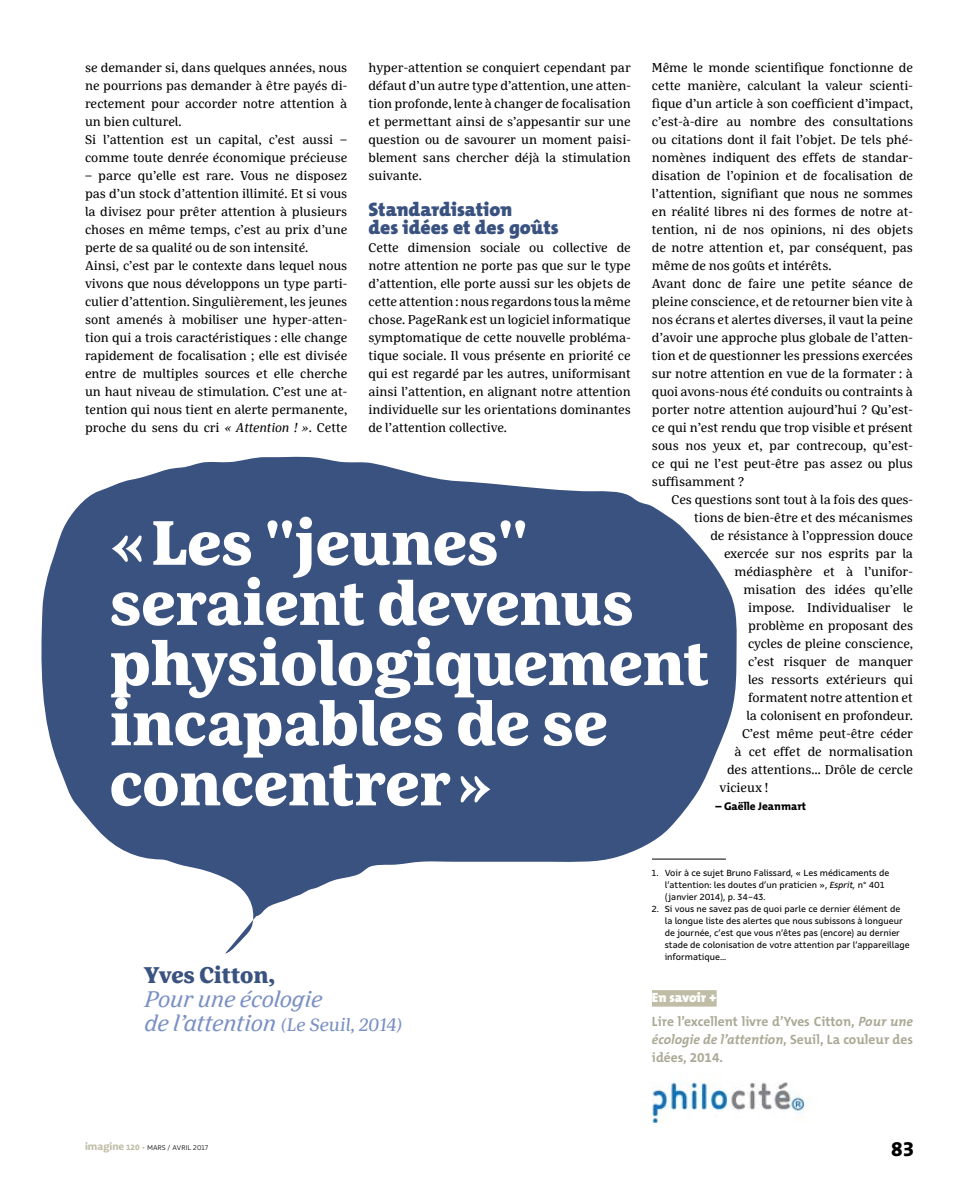
<style>
.page{position:relative;width:978px;height:1191px;background:#fff}
.page>*{position:absolute;margin:0;border:0;box-sizing:border-box;transform-origin:0 0}
.t1{font:900 62.4px/60.2px "Marselis Serif Pro";color:#fff}
.t2{font:italic 22.5px "Marselis Serif Pro";color:#7a90c4}
.t3{font:900 22.5px "Marselis Serif Pro";color:#3a5280}
.t4{font:800 21px "The Mix B W8";color:#000}
.t5{font:900 19.5px/18px "The Mix B W9";letter-spacing:.035em;color:#3a5280}
.t6{font:18px "Marselis Serif Pro";color:#7a90c4}
.t7{font:700 13.5px/18px "The Mix B W7";color:#aba995;text-align:justify}
.t8{font:900 13.5px "The Mix B W9";color:#fff}
.t9{font:12.75px/18px "Marselis Serif Pro";color:#000}
.t10{font:800 11.25px "The Mix B W8";color:#000}
.t11{font:9.75px/12px "Rehn";color:#000}
.t12{font:300 7.5px "Rehn";color:#000}
.s1{font-style:italic}
.s2{font-style:italic;font-size:22.5px}
.s3{font-family:"FS Pimlico";font-weight:700;font-size:12px;color:#c0bda6}
.s4{font-family:"The Mix B W8";font-weight:800;font-size:8.25px;color:#c0bda6}
.s5{color:#c0bda6}
</style>
<div class="page">
<img style="left:652px;top:1073px;width:161px;height:50px">
<div style="left:652px;top:990px;width:65px;height:16px;background:#c0bda6"></div>
<svg style="left:41px;top:456px;width:696px;height:497px;fill:#3a5280"></svg>
<p class="t9" style="left:652px;top:58px;width:263px">Même le monde scientifique fonctionne de cette manière, calculant la valeur scienti&shy;fique d’un article à son coefficient d’impact, c’est-à-dire au nombre des consultations ou citations dont il fait l’objet. De tels phé&shy;nomènes indiquent des effets de standar&shy;disation de l’opinion et de focalisation de l’attention, signifiant que nous ne sommes en réalité libres ni des formes de notre at&shy;tention, ni de nos opinions, ni des objets de notre attention et, par conséquent, pas même de nos goûts et intérêts.<br>Avant donc de faire une petite séance de pleine conscience, et de retourner bien vite à nos écrans et alertes diverses, il vaut la peine d’avoir une approche plus globale de l’atten&shy;tion et de questionner les pressions exercées sur notre attention en vue de la formater : à quoi avons-nous été conduits ou contraints à porter notre attention aujourd’hui ? Qu’est&shy;ce qui n’est rendu que trop visible et présent sous nos yeux et, par contrecoup, qu’est&shy;ce qui ne l’est peut-être pas assez ou plus suffisamment ?</p>
<p class="t9" style="left:671px;top:490px;width:243px">Ces questions sont tout à la fois des ques-</p>
<p class="t9" style="left:694px;top:508px;width:220px">tions de bien-être et des mécanismes</p>
<p class="t9" style="left:710px;top:526px;width:204px">de résistance à l’oppression douce</p>
<p class="t9" style="left:724px;top:544px;width:191px">exercée sur nos esprits par la</p>
<p class="t9" style="left:734px;top:562px;width:180px">médiasphère et à l’unifor-</p>
<p class="t9" style="left:743px;top:580px;width:171px">misation des idées qu’elle</p>
<p class="t9" style="left:748px;top:598px;width:167px">impose. Individualiser le</p>
<p class="t9" style="left:748px;top:616px;width:167px">problème en proposant des</p>
<p class="t9" style="left:748px;top:635px;width:166px">cycles de pleine conscience,</p>
<p class="t9" style="left:748px;top:653px;width:167px">c’est risquer de manquer</p>
<p class="t9" style="left:748px;top:671px;width:167px">les ressorts extérieurs qui</p>
<p class="t9" style="left:748px;top:689px;width:166px">formatent notre attention et</p>
<p class="t9" style="left:746px;top:707px;width:168px">la colonisent en profondeur.</p>
<p class="t9" style="left:742px;top:725px;width:173px">C’est même peut-être céder</p>
<p class="t9" style="left:734px;top:743px;width:180px">à cet effet de normalisation</p>
<p class="t9" style="left:727px;top:761px;width:188px">des attentions… Drôle de cercle</p>
<p class="t9" style="left:719px;top:779px;width:50px">vicieux !</p>
<p class="t10" style="left:716px;top:799px;width:92px">– Gaëlle Jeanmart</p>
<p class="t9" style="left:85px;top:58px;width:264px">se demander si, dans quelques années, nous ne pourrions pas demander à être payés di&shy;rectement pour accorder notre attention à un bien culturel.<br>Si l’attention est un capital, c’est aussi – comme toute denrée économique précieuse</p>
<p class="t9" style="left:85px;top:166px;width:264px">– parce qu’elle est rare. Vous ne disposez pas d’un stock d’attention illimité. Et si vous la divisez pour prêter attention à plusieurs choses en même temps, c’est au prix d’une perte de sa qualité ou de son intensité.<br>Ainsi, c’est par le contexte dans lequel nous vivons que nous développons un type parti&shy;culier d’attention. Singulièrement, les jeunes sont amenés à mobiliser une hyper-atten&shy;tion qui a trois caractéristiques : elle change rapidement de focalisation ; elle est divisée entre de multiples sources et elle cherche un haut niveau de stimulation. C’est une at&shy;tention qui nous tient en alerte permanente, proche du sens du cri <span class="s1">« Attention ! »</span>. Cette</p>
<p class="t9" style="left:369px;top:58px;width:264px;text-align:justify">hyper-attention se conquiert cependant par défaut d’un autre type d’attention, une atten&shy;tion profonde, lente à changer de focalisation et permettant ainsi de s’appesantir sur une question ou de savourer un moment paisi&shy;blement sans chercher déjà la stimulation suivante.</p>
<h3 class="t5" style="left:369px;top:201px;width:192px">Standardisation<br>des idées et des goûts</h3>
<p class="t9" style="left:369px;top:238px;width:264px;text-align:justify">Cette dimension sociale ou collective de notre attention ne porte pas que sur le type d’attention, elle porte aussi sur les objets de cette attention : nous regardons tous la même chose. PageRank est un logiciel informatique symptomatique de cette nouvelle probléma&shy;tique sociale. Il vous présente en priorité ce qui est regardé par les autres, uniformisant ainsi l’attention, en alignant notre attention individuelle sur les orientations dominantes de l’attention collective.</p>
<h1 class="t1" style="left:110px;top:512px;width:601px">«Les "jeunes" seraient devenus physiologiquement incapables de se concentrer»</h1>
<h2 class="t3" style="left:144px;top:960px;width:132px">Yves Citton,</h2>
<h2 class="t2" style="left:144px;top:985px;width:183px">Pour une écologie</h2>
<h3 class="t6" style="left:144px;top:1013px;width:262px"><span class="s2">de l’attention</span> (Le Seuil, 2014)</h3>
<p class="t11" style="left:665px;top:867px;width:226px;text-indent:-13px">1. Voir à ce sujet Bruno Falissard, « Les médicaments de l’attention : les doutes d’un praticien », <span class="s1">Esprit,</span> n° 401 (janvier 2014), p. 34-43.</p>
<p class="t11" style="left:665px;top:903px;width:247px;text-indent:-13px">2. Si vous ne savez pas de quoi parle ce dernier élément de la longue liste des alertes que nous subissons à longueur de journée, c’est que vous n’êtes pas (encore) au dernier stade de colonisation de votre attention par l’appareillage informatique...</p>
<p class="t8" style="left:652px;top:989px;width:66px">En savoir +</p>
<p class="t7" style="left:652px;top:1013px;width:262px">Lire l’excellent livre d’Yves Citton, <span class="s1">Pour une écologie de l’attention</span>, Seuil, La couleur des idées, 2014.</p>
<p class="t12" style="left:85px;top:1142px;width:125px"><span class="s3">imagine</span> <span class="s4">120</span> <span class="s5">•</span> MARS / AVRIL 2017</p>
<h3 class="t4" style="left:891px;top:1134px;width:25px">83</h3>
</div>
